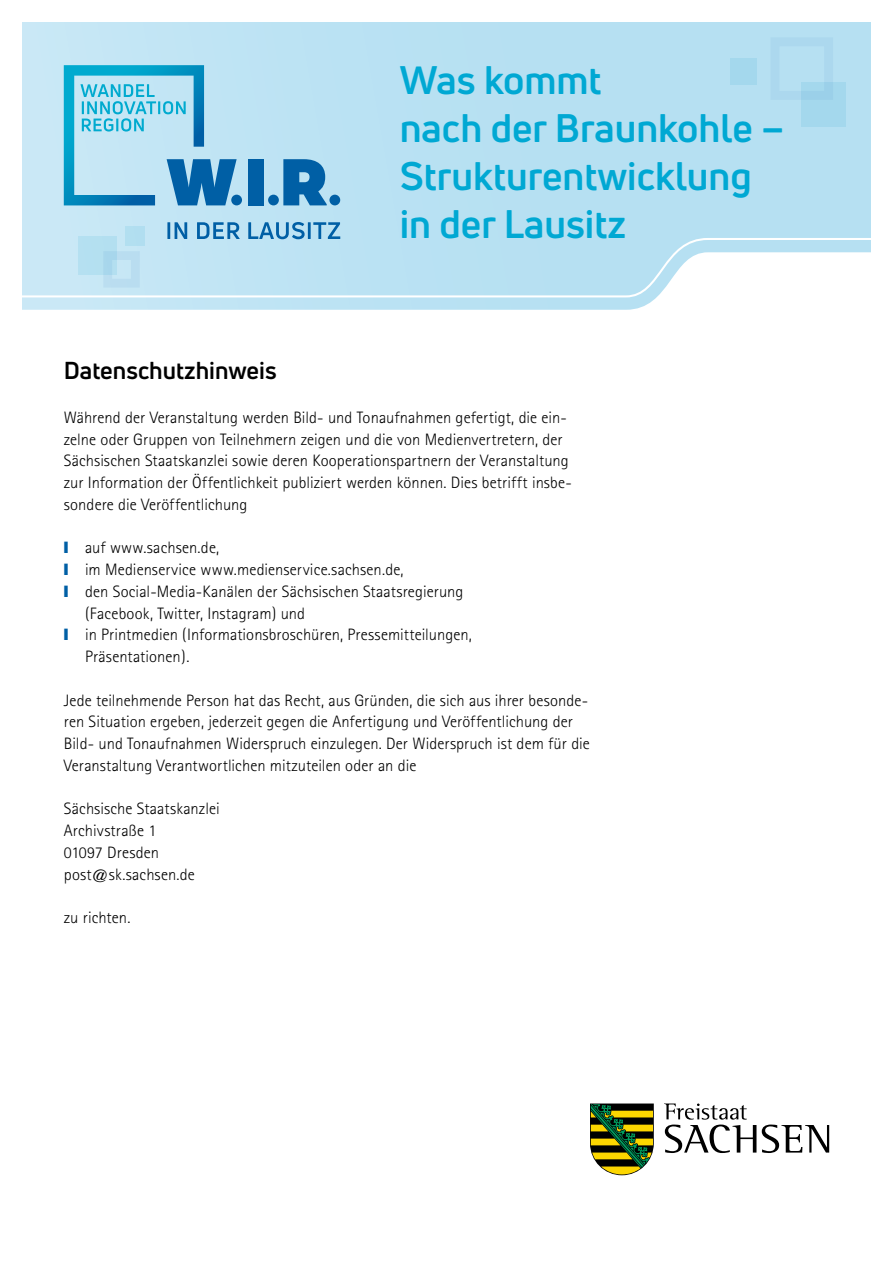
<style>
.page{position:relative;width:893px;height:1263px;background:#fff}
.page>*{position:absolute;margin:0;border:0;box-sizing:border-box;transform-origin:0 0}
.t1{font:700 39px/48px "Uni Neue";color:#00a8d3}
.t2{font:700 24px "Uni Neue";color:#000}
.t3{font:300 16.5px/21.8px "Rotis Sans Serif";letter-spacing:.005em;color:#000}
.s1{color:#005fa5}
</style>
<div class="page">
<svg style="left:762px;top:1124px;width:67px;height:29px"></svg>
<svg style="left:664px;top:1103px;width:92px;height:50px"></svg>
<svg style="left:590px;top:1103px;width:64px;height:72px;background:#677026"></svg>
<svg style="left:22px;top:22px;width:849px;height:288px;background:#bee3f3"></svg>
<svg style="left:64px;top:65px;width:276px;height:174px;background:#91cae4"></svg>
<div style="left:78px;top:237px;width:39px;height:38px;background:#b4e0f0"></div>
<div style="left:103px;top:251px;width:37px;height:37px;border:9px solid #bed7ee"></div>
<div style="left:125px;top:226px;width:20px;height:20px;background:#b1def0"></div>
<div style="left:770px;top:37px;width:63px;height:63px;border:9px solid #bed7ee"></div>
<div style="left:730px;top:58px;width:26px;height:27px;background:#a4d8ed"></div>
<div style="left:802px;top:82px;width:44px;height:45px;background:#a4d8ed"></div>
<h1 class="t1" style="left:400px;top:56px;width:386px">Was kommt<br>nach der Braunkohle –<br>Strukturentwicklung in der Lausitz</h1>
<h2 class="t2" style="left:64px;top:356px;width:214px">Datenschutzhinweis</h2>
<p class="t3" style="left:64px;top:406px;width:509px">Während der Veranstaltung werden Bild- und Tonaufnahmen gefertigt, die ein&shy;zelne oder Gruppen von Teilnehmern zeigen und die von Medienvertretern, der Sächsischen Staatskanzlei sowie deren Kooperationspartnern der Veranstaltung zur Information der Öffentlichkeit publiziert werden können. Dies betrifft insbe&shy;sondere die Veröffentlichung</p>
<p class="t3" style="left:64px;top:537px;width:157px"><span class="s1">❙</span> auf www.sachsen.de,</p>
<p class="t3" style="left:64px;top:559px;width:341px"><span class="s1">❙</span> im Medienservice www.medienservice.sachsen.de,</p>
<p class="t3" style="left:64px;top:580px;width:401px"><span class="s1">❙</span> den Social-Media-Kanälen der Sächsischen Staatsregierung</p>
<p class="t3" style="left:85px;top:602px;width:222px">(Facebook, Twitter, Instagram) und</p>
<p class="t3" style="left:64px;top:624px;width:410px"><span class="s1">❙</span> in Printmedien (Informationsbroschüren, Pressemitteilungen,</p>
<p class="t3" style="left:85px;top:646px;width:106px">Präsentationen).</p>
<p class="t3" style="left:64px;top:689px;width:528px">Jede teilnehmende Person hat das Recht, aus Gründen, die sich aus ihrer besonde&shy;ren Situation ergeben, jederzeit gegen die Anfertigung und Veröffentlichung der Bild- und Tonaufnahmen Widerspruch einzulegen. Der Widerspruch ist dem für die Veranstaltung Verantwortlichen mitzuteilen oder an die</p>
<p class="t3" style="left:64px;top:798px;width:157px">Sächsische Staatskanzlei<br>Archivstraße 1<br>01097 Dresden post@sk.sachsen.de</p>
<p class="t3" style="left:64px;top:907px;width:68px">zu richten.</p>
</div>
